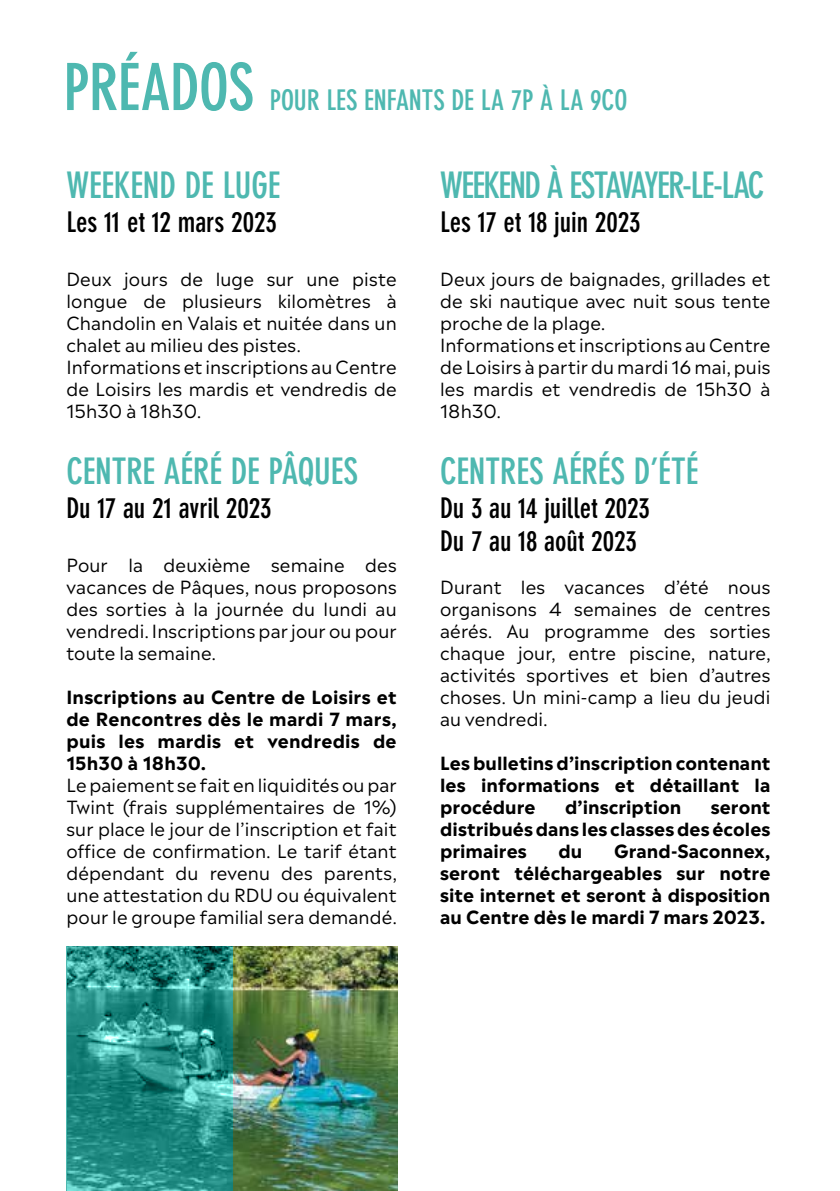
<style>
.page{position:relative;width:840px;height:1191px;background:#fff}
.page>*{position:absolute;margin:0;border:0;box-sizing:border-box;transform-origin:0 0}
.t1{font:700 condensed 64px "DIN Neuzeit Grotesk";letter-spacing:-.01em;color:#4eb8b0}
.t2{font:700 condensed 36px "DIN Neuzeit Grotesk";letter-spacing:-.01em;color:#4eb8b0}
.t3{font:700 condensed 36px "DIN Neuzeit Grotesk";letter-spacing:-.045em;color:#4eb8b0}
.t4{font:700 condensed 28px/33.6px "DIN Neuzeit Grotesk";letter-spacing:-.005em;color:#000}
.t5{font:700 condensed 28px "DIN Neuzeit Grotesk";letter-spacing:-.005em;color:#4eb8b0}
.t6{font:18px/22px "Madera";letter-spacing:.01em;color:#000;text-align:justify}
.t7{font:700 18px/22px "Madera";letter-spacing:.005em;color:#000;text-align:justify}
</style>
<div class="page">
<img style="left:232px;top:946px;width:165px;height:245px">
<svg style="left:66px;top:946px;width:166px;height:245px;background:#289189"></svg>
<h1 class="t1" style="left:63px;top:50px;width:192px">PRÉADOS</h1>
<h3 class="t5" style="left:269px;top:84px;width:359px">POUR LES ENFANTS DE LA 7P À LA 9CO</h3>
<h2 class="t2" style="left:66px;top:164px;width:215px">WEEKEND DE LUGE</h2>
<h3 class="t4" style="left:66px;top:205px;width:212px">Les 11 et 12 mars 2023</h3>
<p class="t6" style="left:66px;top:266px;width:331px;text-align:left">Deux jours de luge sur une piste longue de plusieurs kilomètres à<br>Chandolin en Valais et nuitée dans un chalet au milieu des pistes.<br>Informations et inscriptions au Centre de Loisirs les mardis et vendredis de<br>15h30 à 18h30.</p>
<h2 class="t2" style="left:66px;top:450px;width:293px">CENTRE AÉRÉ DE PÂQUES</h2>
<h3 class="t4" style="left:66px;top:491px;width:206px">Du 17 au 21 avril 2023</h3>
<p class="t6" style="left:66px;top:552px;width:331px">Pour la deuxième semaine des vacances de Pâques, nous proposons des sorties à la journée du lundi au vendredi. Inscriptions par jour ou pour toute la semaine.</p>
<p class="t7" style="left:66px;top:684px;width:331px">Inscriptions au Centre de Loisirs et de Rencontres dès le mardi 7 mars, puis les mardis et vendredis de 15h30 à 18h30.</p>
<p class="t6" style="left:66px;top:772px;width:332px">Le paiement se fait en liquidités ou par Twint (frais supplémentaires de 1%) sur place le jour de l’inscription et fait office de confirmation. Le tarif étant dépendant du revenu des parents, une attestation du RDU ou équivalent pour le groupe familial sera demandé.</p>
<h2 class="t3" style="left:440px;top:164px;width:326px">WEEKEND À ESTAVAYER-LE-LAC</h2>
<h3 class="t4" style="left:440px;top:205px;width:202px">Les 17 et 18 juin 2023</h3>
<p class="t6" style="left:440px;top:266px;width:332px;text-align:left">Deux jours de baignades, grillades et de ski nautique avec nuit sous tente proche de la plage.<br>Informations et inscriptions au Centre de Loisirs à partir du mardi 16 mai, puis les mardis et vendredis de 15h30 à<br>18h30.</p>
<h2 class="t2" style="left:440px;top:450px;width:259px">CENTRES AÉRÉS D’ÉTÉ</h2>
<h3 class="t4" style="left:440px;top:491px;width:211px">Du 3 au 14 juillet 2023<br>Du 7 au 18 août 2023</h3>
<p class="t6" style="left:440px;top:574px;width:331px">Durant les vacances d’été nous organisons 4 semaines de centres aérés. Au programme des sorties chaque jour, entre piscine, nature, activités sportives et bien d’autres choses. Un mini-camp a lieu du jeudi au vendredi.</p>
<p class="t7" style="left:440px;top:750px;width:331px">Les bulletins d’inscription contenant les informations et détaillant la procédure</p>
<p class="t7" style="left:564px;top:794px;width:118px">d’inscription</p>
<p class="t7" style="left:440px;top:794px;width:331px;text-indent:270px">seront distribués dans les classes des écoles primaires</p>
<p class="t7" style="left:440px;top:838px;width:331px;text-indent:174px">Grand-Saconnex, seront téléchargeables sur notre site internet et seront à disposition au Centre dès le mardi 7 mars 2023.</p>
<p class="t7" style="left:558px;top:838px;width:25px">du</p>
</div>
